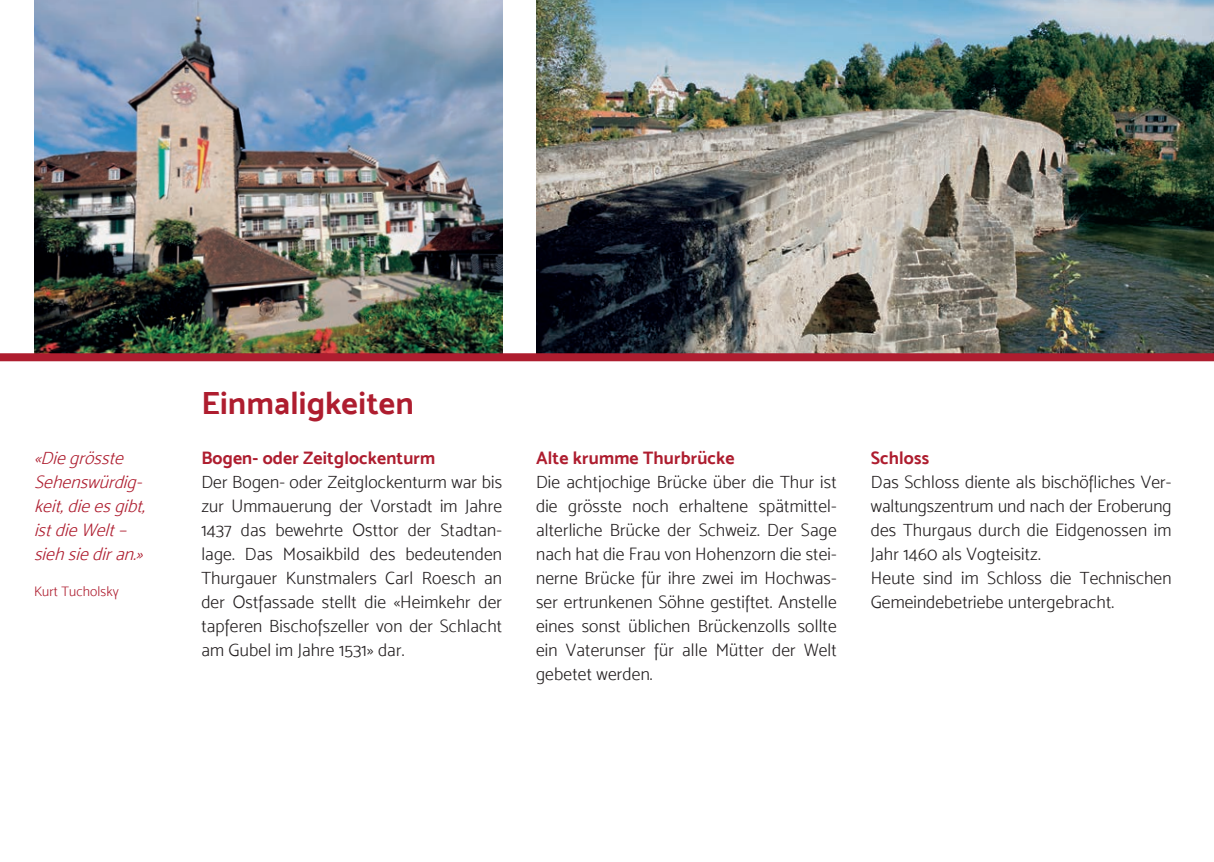
<style>
.page{position:relative;width:1214px;height:862px;background:#fff}
.page>*{position:absolute;margin:0;border:0;box-sizing:border-box;transform-origin:0 0}
.t1{font:32px "Mosk Bold 700";letter-spacing:.015em;color:#ae1d2f}
.t2{font:18px/24px "Mosk Light 300";letter-spacing:.01em;color:#231f20;text-align:justify}
.t3{font:italic 18px/24px "Mosk Light 300";color:#ae1d2f}
.t4{font:18px "Mosk Bold 700";letter-spacing:.01em;color:#ae1d2f}
.t5{font:14px "Mosk Light 300";letter-spacing:.01em;color:#ae1d2f}
</style>
<div class="page">
<img style="left:536px;top:0;width:677px;height:353px">
<img style="left:34px;top:0;width:468px;height:353px">
<div style="left:0;top:353px;width:1213px;height:8px;background:#ae1d2f"></div>
<p class="t3" style="left:34px;top:445px;width:118px">«Diegrösste<br>Sehenswürdig&shy;keit,dieesgibt, istdieWelt– siehsiediran.»</p>
<p class="t5" style="left:34px;top:583px;width:86px">Kurt Tucholsky</p>
<h1 class="t1" style="left:201px;top:384px;width:214px">Einmaligkeiten</h1>
<p class="t4" style="left:201px;top:446px;width:235px">Bogen- oder Zeitglockenturm</p>
<p class="t2" style="left:201px;top:469px;width:302px">Der Bogen- oder Zeitglockenturm war bis zur Ummauerung der Vorstadt im Jahre 1437 das bewehrte Osttor der Stadtan&shy;lage. Das Mosaikbild des bedeutenden Thurgauer Kunstmalers Carl Roesch an der Ostfassade stellt die «Heimkehr der tapferen Bischofszeller von der Schlacht am Gubel im Jahre 1531» dar.</p>
<p class="t4" style="left:536px;top:446px;width:200px">Alte krumme Thurbrücke</p>
<p class="t2" style="left:536px;top:469px;width:302px">Die achtjochige Brücke über die Thur ist die grösste noch erhaltene spätmittel&shy;alterliche Brücke der Schweiz. Der Sage nach hat die Frau von Hohenzorn die stei&shy;nerne Brücke für ihre zwei im Hochwas&shy;ser ertrunkenen Söhne gestiftet. Anstelle eines sonst üblichen Brückenzolls sollte ein Vaterunser für alle Mütter der Welt gebetet werden.</p>
<p class="t4" style="left:870px;top:446px;width:60px">Schloss</p>
<p class="t2" style="left:870px;top:469px;width:302px;text-align:left">Das Schloss diente als bischöfliches Ver&shy;waltungszentrum und nach der Eroberung des Thurgaus durch die Eidgenossen im Jahr 1460 als Vogteisitz.<br>Heute sind im Schloss die Technischen Gemeindebetriebe untergebracht.</p>
</div>
